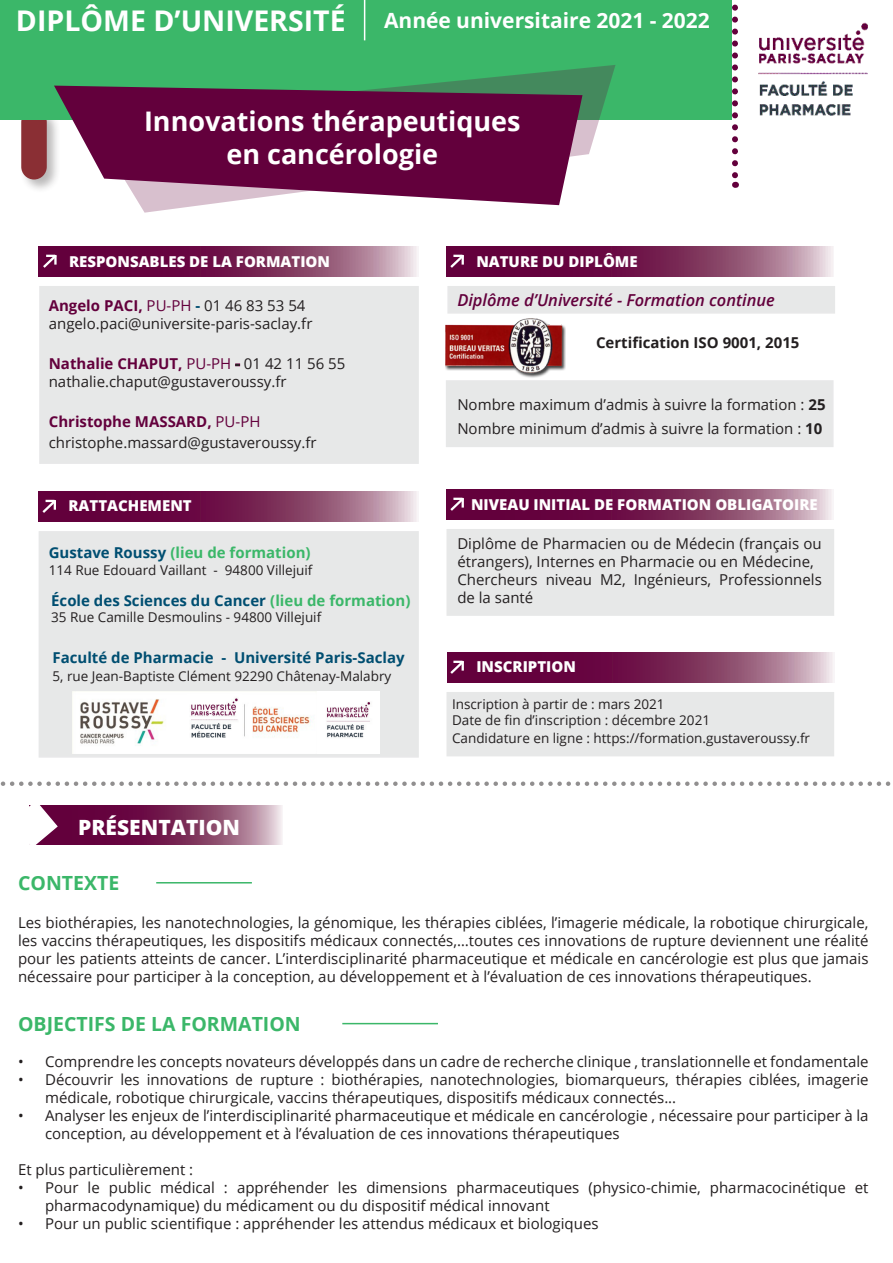
<style>
.page{position:relative;width:893px;height:1263px;background:#fff}
.page>*{position:absolute;margin:0;border:0;box-sizing:border-box;transform-origin:0 0}
.t1{font:700 28.5px "Open Sans";color:#fff}
.t2{font:700 27px "Open Sans";color:#fff}
.t3{font:700 21px "Open Sans";color:#fff}
.t4{font:800 21px "Open Sans";color:#fff}
.t5{font:700 19.5px "Open Sans";color:#3bb769}
.t6{font:italic 600 16.5px "Open Sans";color:#63003c}
.t7{font:15px/18px "Open Sans";color:#231f20}
.t8{font:800 15px "Open Sans";color:#fff}
.t9{font:700 15px "Open Sans";color:#004e71}
.t10{font:700 15px "Open Sans";color:#63003c}
.t11{font:700 15px "Open Sans";color:#3bb769}
.t12{font:700 15px "Open Sans";color:#231f20}
.t13{font:13.5px "Open Sans";color:#231f20}
.s1{font-weight:400}
.s2{color:#004e71}
.s3{font-weight:400;color:#231f20}
.s4{font-weight:700}
.s5{color:#3bb769}
</style>
<div class="page">
<div style="left:39px;top:531px;width:380px;height:227px;background:#e7e8e8"></div>
<div style="left:317px;top:691px;width:63px;height:63px;background:#fff"></div>
<svg style="left:59px;top:806px;width:223px;height:39px;background:#843863"></svg>
<svg style="left:29px;top:805px;width:30px;height:40px"></svg>
<svg style="left:447px;top:652px;width:386px;height:30px;background:#813460"></svg>
<svg style="left:446px;top:489px;width:386px;height:30px;background:#813360"></svg>
<svg style="left:446px;top:246px;width:387px;height:30px;background:#813460"></svg>
<svg style="left:39px;top:491px;width:378px;height:30px;background:#813460"></svg>
<svg style="left:39px;top:246px;width:378px;height:30px;background:#813460"></svg>
<div style="left:19px;top:108px;width:42px;height:86px;background:#231f20;opacity:.31"></div>
<div style="left:21px;top:109px;width:26px;height:71px;background:#8a2f34;border-radius:13px"></div>
<div style="left:0;top:0;width:893px;height:119px;background:#3bb769"></div>
<div style="left:733px;top:0;width:160px;height:182px;background:#fff"></div>
<svg style="left:732px;top:8px;width:6px;height:180px"></svg>
<hr style="left:364px;top:0;width:1px;height:40px;background:#fff">
<img style="left:758px;top:22px;width:110px;height:94px">
<div style="left:39px;top:286px;width:380px;height:178px;background:#e7e8e8"></div>
<svg style="left:140px;top:65px;width:475px;height:148px"></svg>
<svg style="left:54px;top:86px;width:528px;height:119px;background:#792e5b"></svg>
<svg style="left:41px;top:252px;width:18px;height:18px"></svg>
<svg style="left:40px;top:498px;width:18px;height:17px"></svg>
<svg style="left:448px;top:495px;width:18px;height:18px"></svg>
<svg style="left:0;top:781px;width:891px;height:5px"></svg>
<div style="left:446px;top:529px;width:388px;height:87px;background:#e7e8e8"></div>
<img style="left:445px;top:318px;width:121px;height:60px">
<svg style="left:448px;top:252px;width:18px;height:18px"></svg>
<div style="left:447px;top:286px;width:388px;height:28px;background:#e7e8e8"></div>
<div style="left:446px;top:380px;width:388px;height:67px;background:#e7e8e8"></div>
<hr style="left:156px;top:882px;width:96px;height:1px;background:#3bb769">
<svg style="left:448px;top:658px;width:18px;height:18px"></svg>
<div style="left:446px;top:692px;width:388px;height:64px;background:#e7e8e8"></div>
<img style="left:73px;top:691px;width:244px;height:63px">
<img style="left:188px;top:694px;width:54px;height:55px">
<img style="left:326px;top:702px;width:45px;height:36px">
<hr style="left:342px;top:1023px;width:96px;height:1px;background:#3bb769">
<p class="t1" style="left:16px;top:1px;width:331px">DIPLÔME D’UNIVERSITÉ</p>
<p class="t3" style="left:384px;top:6px;width:327px">Année universitaire 2021 - 2022</p>
<p class="t2" style="left:144px;top:102px;width:378px">Innovations thérapeutiques</p>
<p class="t2" style="left:226px;top:135px;width:213px">en cancérologie</p>
<p class="t8" style="left:69px;top:250px;width:262px">RESPONSABLES DE LA FORMATION</p>
<p class="t10" style="left:49px;top:295px;width:258px">Angelo PACI, <span class="s1">PU-PH</span> <span class="s2">-</span> <span class="s3">01 46 83 53 54</span></p>
<p class="t7" style="left:49px;top:314px;width:265px">angelo.paci@universite-paris-saclay.fr</p>
<p class="t10" style="left:49px;top:353px;width:298px">Nathalie CHAPUT, <span class="s1">PU-PH</span> - <span class="s3">01 42 11 56 55</span></p>
<p class="t7" style="left:49px;top:372px;width:239px">nathalie.chaput@gustaveroussy.fr</p>
<p class="t10" style="left:49px;top:410px;width:213px">Christophe MASSARD, <span class="s1">PU-PH</span></p>
<p class="t7" style="left:49px;top:433px;width:269px">christophe.massard@gustaveroussy.fr</p>
<p class="t8" style="left:476px;top:250px;width:163px">NATURE DU DIPLÔME</p>
<p class="t6" style="left:457px;top:288px;width:319px">Diplôme d’Université - Formation continue</p>
<p class="t12" style="left:596px;top:331px;width:205px">Certification ISO 9001, 2015</p>
<p class="t7" style="left:457px;top:395px;width:370px">Nombre maximum d’admis à suivre la formation : <span class="s4">25</span></p>
<p class="t7" style="left:457px;top:419px;width:366px">Nombre minimum d’admis à suivre la formation : <span class="s4">10</span></p>
<p class="t8" style="left:68px;top:494px;width:125px">RATTACHEMENT</p>
<p class="t8" style="left:471px;top:493px;width:348px">NIVEAU INITIAL DE FORMATION OBLIGATOIRE</p>
<p class="t11" style="left:49px;top:542px;width:263px"><span class="s2">Gustave Roussy</span> (lieu de formation)</p>
<p class="t13" style="left:49px;top:560px;width:265px">114 Rue Edouard Vaillant - 94800 Villejuif</p>
<p class="t9" style="left:51px;top:590px;width:361px">École des Sciences du Cancer <span class="s5">(lieu de formation)</span></p>
<p class="t13" style="left:51px;top:608px;width:272px">35 Rue Camille Desmoulins - 94800 Villejuif</p>
<p class="t9" style="left:53px;top:647px;width:354px">Faculté de Pharmacie - Université Paris-Saclay</p>
<p class="t13" style="left:53px;top:667px;width:340px">5, rue Jean-Baptiste Clément 92290 Châtenay-Malabry</p>
<p class="t4" style="left:78px;top:811px;width:163px">PRÉSENTATION</p>
<p class="t7" style="left:457px;top:534px;width:366px">Diplôme de Pharmacien ou de Médecin (français ou étrangers), Internes en Pharmacie ou en Médecine,</p>
<p class="t7" style="left:457px;top:570px;width:366px">Chercheurs niveau M2, Ingénieurs, Professionnels de la santé</p>
<p class="t8" style="left:476px;top:655px;width:101px">INSCRIPTION</p>
<p class="t13" style="left:452px;top:695px;width:214px">Inscription à partir de : mars 2021</p>
<p class="t13" style="left:452px;top:711px;width:260px">Date de fin d’inscription : décembre 2021</p>
<p class="t13" style="left:452px;top:729px;width:360px">Candidature en ligne : https://formation.gustaveroussy.fr</p>
<p class="t5" style="left:18px;top:869px;width:103px">CONTEXTE</p>
<p class="t7" style="left:18px;top:913px;width:852px;text-align:justify">Les biothérapies, les nanotechnologies, la génomique, les thérapies ciblées, l’imagerie médicale, la robotique chirurgicale, les vaccins thérapeutiques, les dispositifs médicaux connectés,…toutes ces innovations de rupture deviennent une réalité pour les patients atteints de cancer. L’interdisciplinarité pharmaceutique et médicale en cancérologie est plus que jamais nécessaire pour participer à la conception, au développement et à l’évaluation de ces innovations thérapeutiques.</p>
<p class="t5" style="left:18px;top:1010px;width:284px">OBJECTIFS DE LA FORMATION</p>
<p class="t7" style="left:18px;top:1052px;width:852px">• Comprendre les concepts novateurs développés dans un cadre de recherche clinique , translationnelle et fondamentale</p>
<p class="t7" style="left:45px;top:1070px;width:825px;text-indent:-27px">• Découvrir les innovations de rupture : biothérapies, nanotechnologies, biomarqueurs, thérapies ciblées, imagerie médicale, robotique chirurgicale, vaccins thérapeutiques, dispositifs médicaux connectés...</p>
<p class="t7" style="left:45px;top:1106px;width:825px;text-indent:-27px">• Analyser les enjeux de l’interdisciplinarité pharmaceutique et médicale en cancérologie , nécessaire pour participer à la conception, au développement et à l’évaluation de ces innovations thérapeutiques</p>
<p class="t7" style="left:18px;top:1160px;width:177px">Et plus particulièrement :</p>
<p class="t7" style="left:45px;top:1178px;width:825px;text-indent:-27px">• Pour le public médical : appréhender les dimensions pharmaceutiques (physico-chimie, pharmacocinétique et pharmacodynamique) du médicament ou du dispositif médical innovant</p>
<p class="t7" style="left:18px;top:1214px;width:582px">• Pour un public scientifique : appréhender les attendus médicaux et biologiques</p>
</div>
